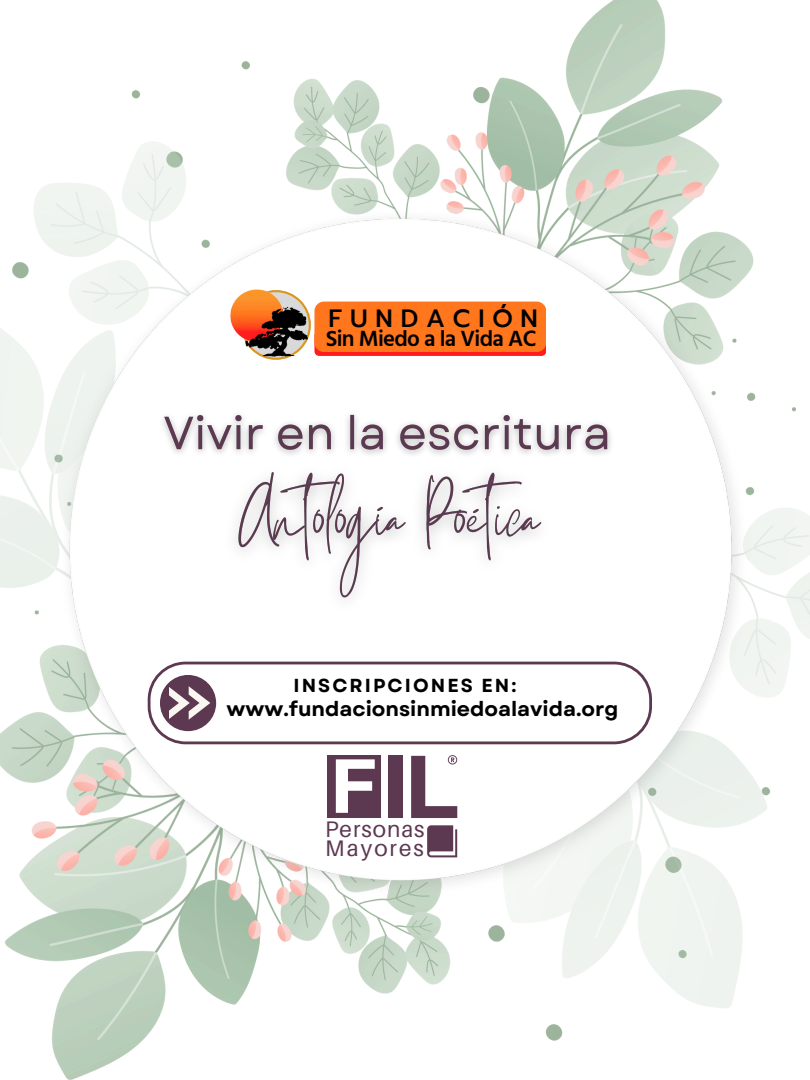
<style>
.page{position:relative;width:810px;height:1080px;background:#fff}
.page>*{position:absolute;margin:0;border:0;box-sizing:border-box;transform-origin:0 0}
.t1{font:800 90.12px "Aileron";color:#5c3851}
.t2{font:800 77.5px "Aileron";color:#fff}
.t3{font:500 24.94px "Prompt";letter-spacing:.315em;color:#000}
.t4{font:600 22.56px "Hind Guntur";letter-spacing:-.03em;color:#000}
.t5{font:22.5px "Aileron";letter-spacing:.045em;color:#5c3851}
.t6{font:22.5px "Aileron";letter-spacing:.09em;color:#5c3851}
.t7{font:700 20.44px "Garet";color:#000}
.t8{font:700 18.81px "Garet";letter-spacing:.11em;color:#000}
</style>
<div class="page">
<img style="left:0;top:0;width:810px;height:1080px">
<img style="left:216px;top:466px;width:347px;height:156px">
<svg style="left:148px;top:662px;width:504px;height:82px"></svg>
<div style="left:160px;top:675px;width:56px;height:56px;background:#5c3851;border-radius:50%"></div>
<svg style="left:169px;top:686px;width:41px;height:34px"></svg>
<img style="left:227px;top:274px;width:87px;height:88px">
<div style="left:314px;top:331px;width:232px;height:25px;background:#ff1b1e;border-radius:5px"></div>
<div style="left:314px;top:302px;width:232px;height:50px;background:#ff761c;border-radius:9px"></div>
<img style="left:153px;top:400px;width:465px;height:66px">
<div style="left:327px;top:755px;width:54px;height:63px;background:#5c3851"></div>
<svg style="left:427px;top:825px;width:30px;height:32px"></svg>
<svg style="left:448px;top:755px;width:9px;height:10px"></svg>
<h5 class="t3" style="left:329px;top:300px;width:211px">FUNDACIÓN</h5>
<h4 class="t4" style="left:326px;top:325px;width:212px">Sin Miedo a la Vida AC</h4>
<p class="t8" style="left:294px;top:672px;width:224px">INSCRIPCIONES EN:</p>
<p class="t7" style="left:227px;top:695px;width:393px">www.fundacionsinmiedoalavida.org</p>
<p class="t2" style="left:329px;top:738px;width:48px">F</p>
<p class="t1" style="left:381px;top:731px;width:80px">IL</p>
<h1 class="t6" style="left:325px;top:835px;width:100px">Mayores</h1>
<p class="t5" style="left:325px;top:816px;width:101px">Personas</p>
</div>
